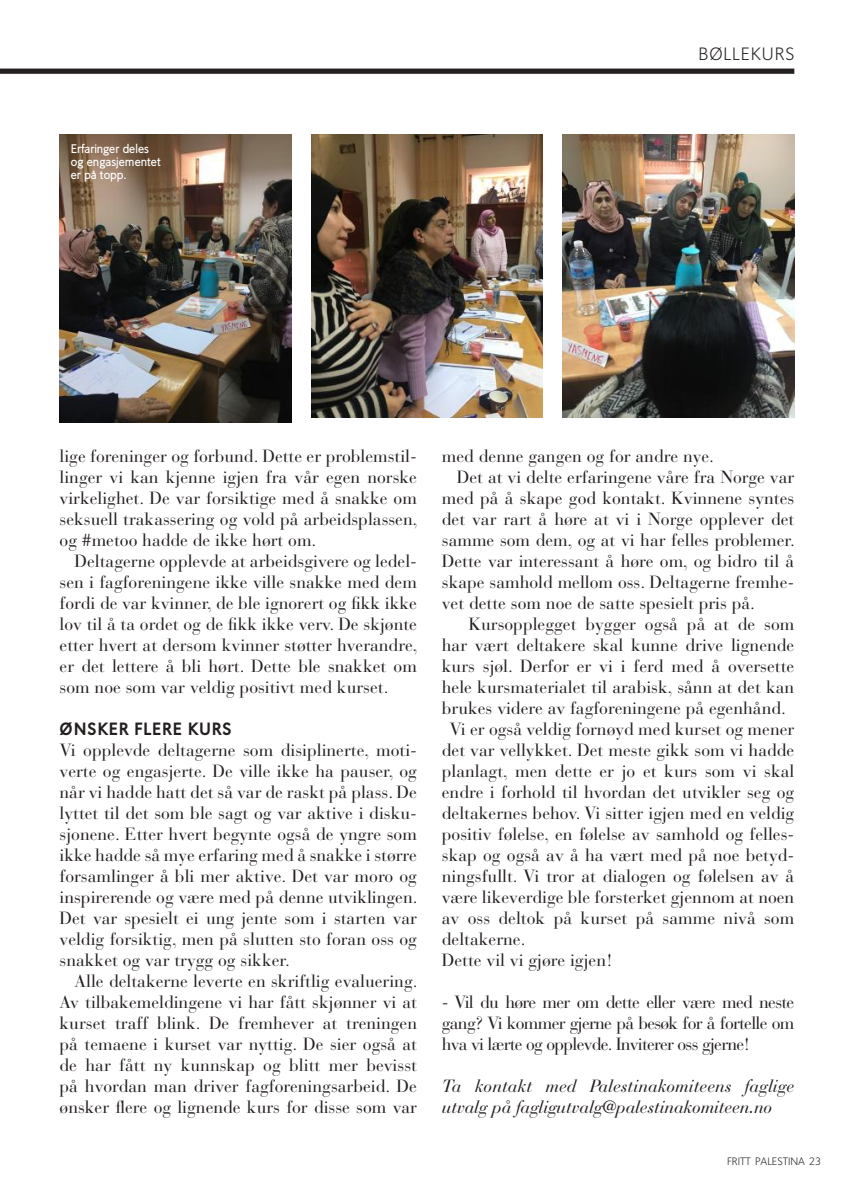
<style>
.page{position:relative;width:844px;height:1191px;background:#fff}
.page>*{position:absolute;margin:0;border:0;box-sizing:border-box;transform-origin:0 0}
.t1{font:17.5px/21px "Bauer Bodoni Std";color:#241f1f;text-align:justify}
.t2{font:italic 17.5px/21px "Bauer Bodoni Std";letter-spacing:-.01em;color:#241f1f}
.t3{font:900 17.5px "Oslo";letter-spacing:.05em;color:#241f1f}
.t4{font:300 17.5px "Oslo";letter-spacing:.05em;color:#241f1f}
.t5{font:700 12.25px/13.1px "Oslo";color:#fff}
.t6{font:300 10.5px "Oslo";color:#241f1f}
</style>
<div class="page">
<div style="left:0;top:69px;width:794px;height:5px;background:#241f1f"></div>
<img style="left:562px;top:134px;width:232px;height:283px">
<img style="left:311px;top:134px;width:231px;height:283px">
<img style="left:60px;top:134px;width:231px;height:288px">
<p class="t5" style="left:71px;top:142px;width:91px">Erfaringer deles og engasjementet er på topp.</p>
<p class="t4" style="left:698px;top:44px;width:97px">BØLLEKURS</p>
<p class="t1" style="left:60px;top:446px;width:359px">lige foreninger og forbund. Dette er problemstil&shy;linger vi kan kjenne igjen fra vår egen norske virkelighet. De var forsiktige med å snakke om seksuell trakassering og vold på arbeidsplassen, og #metoo hadde de ikke hørt om.</p>
<p class="t1" style="left:60px;top:551px;width:359px;text-indent:15px">Deltagerne opplevde at arbeidsgivere og ledel&shy;sen i fagforeningene ikke ville snakke med dem fordi de var kvinner, de ble ignorert og fikk ikke lov til å ta ordet og de fikk ikke verv. De skjønte etter hvert at dersom kvinner støtter hverandre, er det lettere å bli hørt. Dette ble snakket om som noe som var veldig positivt med kurset.</p>
<p class="t3" style="left:60px;top:719px;width:173px">ØNSKER FLERE KURS</p>
<p class="t1" style="left:60px;top:740px;width:359px">Vi opplevde deltagerne som disiplinerte, moti&shy;verte og engasjerte. De ville ikke ha pauser, og når vi hadde hatt det så var de raskt på plass. De lyttet til det som ble sagt og var aktive i disku&shy;sjonene. Etter hvert begynte også de yngre som ikke hadde så mye erfaring med å snakke i større forsamlinger å bli mer aktive. Det var moro og inspirerende og være med på denne utviklingen.<br>Det var spesielt ei ung jente som i starten var veldig forsiktig, men på slutten sto foran oss og snakket og var trygg og sikker.</p>
<p class="t1" style="left:60px;top:971px;width:359px;text-indent:15px">Alle deltakerne leverte en skriftlig evaluering.<br>Av tilbakemeldingene vi har fått skjønner vi at kurset traff blink. De fremhever at treningen på temaene i kurset var nyttig. De sier også at de har fått ny kunnskap og blitt mer bevisst på hvordan man driver fagforeningsarbeid. De ønsker flere og lignende kurs for disse som var</p>
<p class="t1" style="left:441px;top:446px;width:274px">med denne gangen og for andre nye.</p>
<p class="t1" style="left:456px;top:467px;width:339px">Det at vi delte erfaringene våre fra Norge var</p>
<p class="t1" style="left:441px;top:488px;width:354px">med på å skape god kontakt. Kvinnene syntes</p>
<p class="t1" style="left:441px;top:509px;width:354px">det var rart å høre at vi i Norge opplever det</p>
<p class="t1" style="left:441px;top:530px;width:354px">samme som dem, og at vi har felles problemer.</p>
<p class="t1" style="left:441px;top:551px;width:354px">Dette var interessant å høre om, og bidro til å</p>
<p class="t1" style="left:441px;top:572px;width:354px">skape samhold mellom oss. Deltagerne fremhe-</p>
<p class="t1" style="left:441px;top:593px;width:315px">vet dette som noe de satte spesielt pris på.</p>
<p class="t1" style="left:468px;top:614px;width:327px">Kursopplegget bygger også på at de som</p>
<p class="t1" style="left:441px;top:635px;width:354px">har vært deltakere skal kunne drive lignende</p>
<p class="t1" style="left:441px;top:656px;width:354px">kurs sjøl. Derfor er vi i ferd med å oversette</p>
<p class="t1" style="left:441px;top:677px;width:354px">hele kursmaterialet til arabisk, sånn at det kan</p>
<p class="t1" style="left:441px;top:698px;width:345px">brukes videre av fagforeningene på egenhånd.</p>
<p class="t1" style="left:449px;top:719px;width:346px">Vi er også veldig fornøyd med kurset og mener</p>
<p class="t1" style="left:441px;top:740px;width:354px">det var vellykket. Det meste gikk som vi hadde</p>
<p class="t1" style="left:441px;top:761px;width:354px">planlagt, men dette er jo et kurs som vi skal</p>
<p class="t1" style="left:441px;top:782px;width:354px">endre i forhold til hvordan det utvikler seg og</p>
<p class="t1" style="left:441px;top:803px;width:354px">deltakernes behov. Vi sitter igjen med en veldig</p>
<p class="t1" style="left:441px;top:824px;width:354px">positiv følelse, en følelse av samhold og felles-</p>
<p class="t1" style="left:441px;top:845px;width:354px">skap og også av å ha vært med på noe betyd-</p>
<p class="t1" style="left:441px;top:866px;width:354px">ningsfullt. Vi tror at dialogen og følelsen av å</p>
<p class="t1" style="left:441px;top:887px;width:354px">være likeverdige ble forsterket gjennom at noen</p>
<p class="t1" style="left:441px;top:908px;width:354px">av oss deltok på kurset på samme nivå som</p>
<p class="t1" style="left:441px;top:929px;width:85px">deltakerne.</p>
<p class="t1" style="left:441px;top:950px;width:172px">Dette vil vi gjøre igjen!</p>
<p class="t1" style="left:441px;top:992px;width:354px">- Vil du høre mer om dette eller være med neste gang? Vi kommer gjerne på besøk for å fortelle om hva vi lærte og opplevde. Inviterer oss gjerne!</p>
<p class="t2" style="left:441px;top:1076px;width:354px">Ta kontakt med Palestinakomiteens faglige utvalg på fagligutvalg@palestinakomiteen.no</p>
<p class="t6" style="left:727px;top:1155px;width:95px">FRITT PALESTINA 23</p>
</div>
